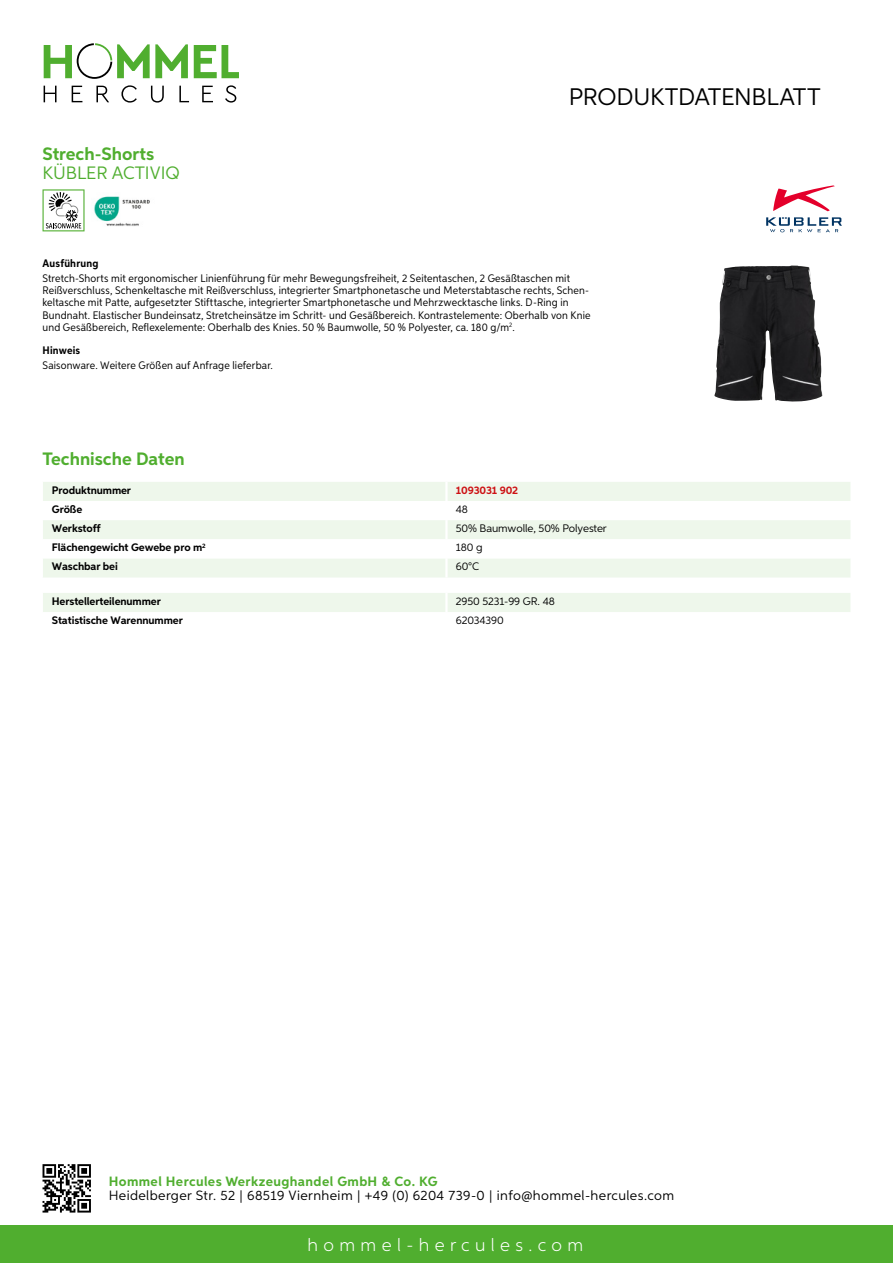
<style>
.page{position:relative;width:893px;height:1263px;background:#fff}
.page>*{position:absolute;margin:0;border:0;box-sizing:border-box;transform-origin:0 0}
.t1{font:24px "Aspira";letter-spacing:-.01em;color:#000}
.t2{font:700 18px "Aspira";color:#50ae2f}
.t3{font:300 18px "Aspira";letter-spacing:.3em;color:#fff}
.t4{font:18px "Aspira";color:#50ae2f}
.t5{font:13.5px "Aspira";letter-spacing:.03em;color:#000}
.t6{font:700 13.5px "Aspira";letter-spacing:.03em;color:#50ae2f}
.t7{font:10.95px/12px "Aspira Nar";letter-spacing:.015em;color:#000}
.t8{font:700 10.95px "Aspira";letter-spacing:-.01em;color:#000}
.t9{font:10.95px "Aspira";letter-spacing:-.01em;color:#000}
.t10{font:700 10.95px "Aspira Nar";letter-spacing:.02em;color:#000}
.t11{font:700 10.95px "Aspira";letter-spacing:-.01em;color:#cd1013}
</style>
<div class="page">
<div style="left:0;top:1226px;width:893px;height:37px;background:#50ae2f"></div>
<svg style="left:43px;top:1164px;width:48px;height:48px"></svg>
<svg style="left:194px;top:45px;width:45px;height:33px"></svg>
<svg style="left:44px;top:43px;width:144px;height:36px"></svg>
<svg style="left:44px;top:86px;width:13px;height:16px"></svg>
<svg style="left:72px;top:86px;width:10px;height:16px"></svg>
<svg style="left:96px;top:86px;width:13px;height:16px"></svg>
<svg style="left:121px;top:85px;width:16px;height:18px"></svg>
<svg style="left:151px;top:86px;width:13px;height:17px"></svg>
<svg style="left:179px;top:86px;width:10px;height:16px"></svg>
<svg style="left:202px;top:86px;width:11px;height:16px"></svg>
<svg style="left:225px;top:85px;width:11px;height:18px"></svg>
<div style="left:43px;top:482px;width:807px;height:95px;background:#eef7eb"></div>
<svg style="left:43px;top:501px;width:807px;height:57px"></svg>
<hr style="left:445px;top:482px;width:3px;height:19px;background:#fff">
<hr style="left:445px;top:501px;width:3px;height:19px;background:#fff">
<hr style="left:445px;top:520px;width:3px;height:19px;background:#fff">
<hr style="left:445px;top:539px;width:3px;height:19px;background:#fff">
<hr style="left:445px;top:558px;width:3px;height:19px;background:#fff">
<div style="left:43px;top:593px;width:807px;height:19px;background:#eef7eb"></div>
<svg style="left:43px;top:189px;width:42px;height:42px"></svg>
<img style="left:94px;top:196px;width:56px;height:30px">
<img style="left:714px;top:265px;width:109px;height:137px">
<svg style="left:773px;top:185px;width:62px;height:26px"></svg>
<svg style="left:766px;top:217px;width:76px;height:15px"></svg>
<h2 class="t2" style="left:43px;top:142px;width:113px">Strech-Shorts</h2>
<h2 class="t4" style="left:43px;top:162px;width:35px">KÜBLER</h2>
<h2 class="t4" style="left:112px;top:162px;width:70px">ACTIVIQ</h2>
<h1 class="t1" style="left:569px;top:82px;width:253px">Produktdatenblatt</h1>
<p class="t10" style="left:43px;top:257px;width:58px">Ausführung</p>
<p class="t7" style="left:43px;top:273px;width:550px">Stretch-Shorts mit ergonomischer Linienführung für mehr Bewegungsfreiheit, 2 Seitentaschen, 2 Gesäßtaschen mit Reißverschluss, Schenkeltasche mit Reißverschluss, integrierter Smartphonetasche und Meterstabtasche rechts, Schen&shy;keltasche mit Patte, aufgesetzter Stifttasche, integrierter Smartphonetasche und Mehrzwecktasche links. D-Ring in Bundnaht. Elastischer Bundeinsatz, Stretcheinsätze im Schritt- und Gesäßbereich. Kontrastelemente: Oberhalb von Knie und Gesäßbereich, Reflexelemente: Oberhalb des Knies. 50 % Baumwolle, 50 % Polyester, ca. 180 g/m<sup>2</sup>.</p>
<p class="t10" style="left:43px;top:343px;width:39px">Hinweis</p>
<p class="t7" style="left:43px;top:359px;width:232px">Saisonware. Weitere Größen auf Anfrage lieferbar.</p>
<h2 class="t2" style="left:43px;top:448px;width:144px">Technische Daten</h2>
<p class="t8" style="left:52px;top:483px;width:81px">Produktnummer</p>
<p class="t11" style="left:456px;top:483px;width:64px">1093031 902</p>
<p class="t8" style="left:52px;top:502px;width:32px">Größe</p>
<p class="t9" style="left:456px;top:502px;width:14px">48</p>
<p class="t8" style="left:52px;top:521px;width:50px">Werkstoff</p>
<p class="t9" style="left:456px;top:522px;width:152px">50% Baumwolle, 50% Polyester</p>
<p class="t8" style="left:52px;top:541px;width:155px">Flächengewicht Gewebe pro m<sup>2</sup></p>
<p class="t9" style="left:456px;top:541px;width:28px">180 g</p>
<p class="t8" style="left:52px;top:560px;width:68px">Waschbar bei</p>
<p class="t9" style="left:456px;top:560px;width:25px">60°C</p>
<p class="t8" style="left:52px;top:594px;width:111px">Herstellerteilenummer</p>
<p class="t9" style="left:456px;top:594px;width:101px">2950 5231-99 GR. 48</p>
<p class="t8" style="left:52px;top:613px;width:132px">Statistische Warennummer</p>
<p class="t9" style="left:456px;top:613px;width:49px">62034390</p>
<p class="t6" style="left:109px;top:1172px;width:330px">Hommel Hercules Werkzeughandel GmbH &amp; Co. KG</p>
<p class="t5" style="left:109px;top:1187px;width:567px">Heidelberger Str. 52 | 68519 Viernheim | +49 (0) 6204 739-0 | info@hommel-hercules.com</p>
<h2 class="t3" style="left:307px;top:1234px;width:277px">hommel-hercules.com</h2>
</div>
